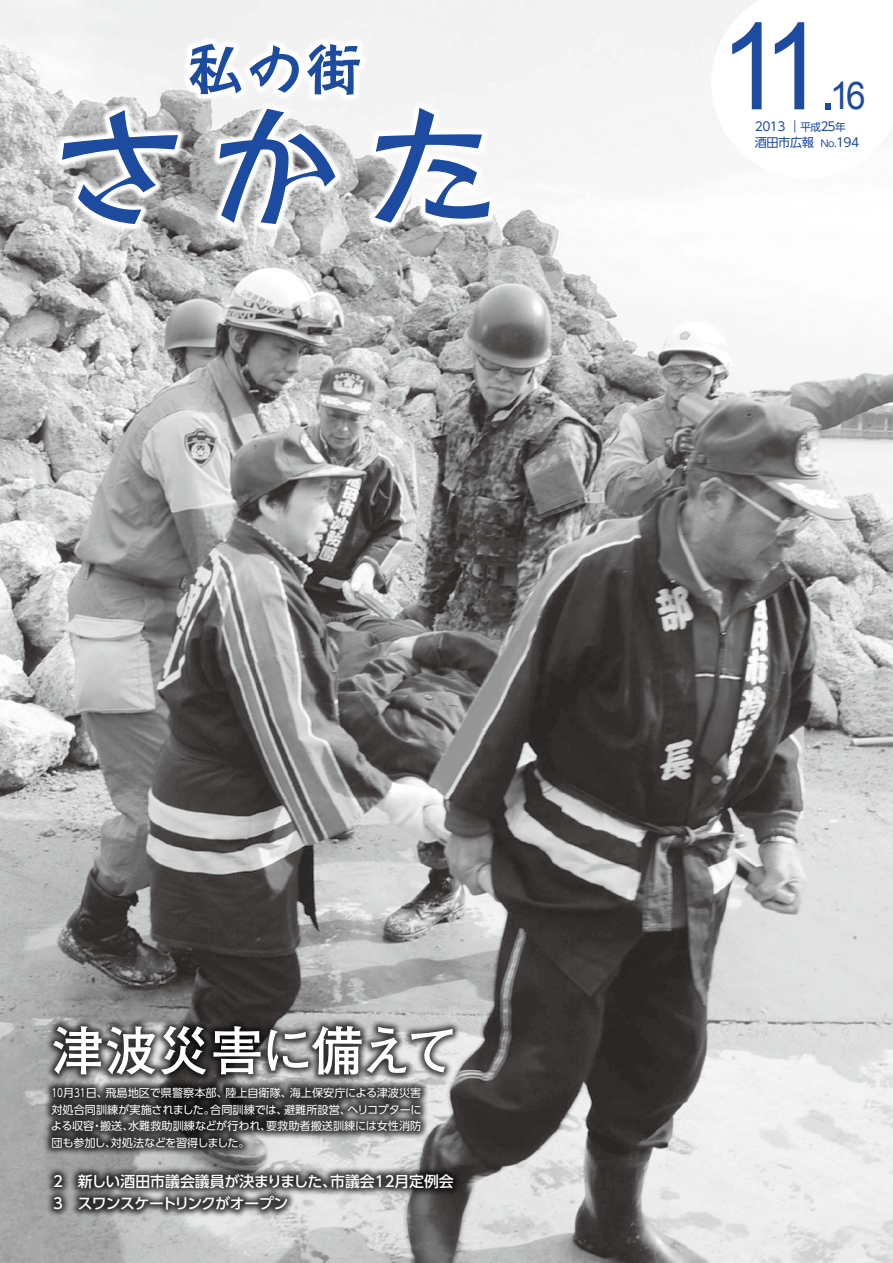
<style>
.page{position:relative;width:893px;height:1263px;background:#fff}
.page>*{position:absolute;margin:0;border:0;box-sizing:border-box;transform-origin:0 0}
.t1{font:121.2px "Arial";color:#1d4b9f;scale:.92 1}
.t2{font:700 53.1px "Futo Go B101 Pro";letter-spacing:-.055em;color:#fff}
.t3{font:500 14.85px/22.4px "UD Shin Go Pro";letter-spacing:-.02em;color:#fff}
.t4{font:500 14.85px "UD Shin Go Pro";color:#fff}
.t5{font:12.15px "UD Shin Go Pro";letter-spacing:-.04em;color:#1d4b9f}
.t6{font:11.1px "UD Shin Go Pro";color:#fff}
.t7{font:11.1px "UD Shin Go Pro";letter-spacing:-.06em;color:#fff}
.t8{font:11.1px "UD Shin Go Pro";color:#fff;scale:.8 1}
.t9{font:11.1px "UD Shin Go Pro";letter-spacing:-.035em;color:#fff}
.t10{font:10.65px "UD Shin Go Pro";color:#1d4b9f}
.t11{font:9.6px "UD Shin Go Pro";color:#1d4b9f}
.s1{font-size:60.6px}
.s2{font-size:38.25px}
.s3{font-size:9.6px}
</style>
<div class="page">
<img style="left:0;top:0;width:893px;height:1263px">
<svg style="left:54px;top:36px;width:444px;height:196px;fill:#f2f2f3"></svg>
<svg style="left:188px;top:43px;width:54px;height:52px"></svg>
<svg style="left:249px;top:44px;width:51px;height:50px"></svg>
<svg style="left:306px;top:43px;width:55px;height:53px"></svg>
<svg style="left:61px;top:109px;width:118px;height:116px"></svg>
<svg style="left:219px;top:108px;width:117px;height:117px"></svg>
<svg style="left:373px;top:107px;width:118px;height:117px"></svg>
<svg style="left:711px;top:0;width:182px;height:179px"></svg>
<div style="left:45px;top:1165px;width:417px;height:53px;background:#000;opacity:.75"></div>
<div style="left:43px;top:1079px;width:386px;height:77px;background:#000;opacity:.75"></div>
<div style="left:45px;top:1017px;width:416px;height:66px;background:#000;opacity:.75"></div>
<h1 class="t1" style="left:720px;top:-13px;width:160px">11<span class="s1">.</span><span class="s2">16</span></h1>
<p class="t10" style="left:835px;top:119px;width:12px">年</p>
<p class="t5" style="left:755px;top:117px;width:48px">2013 ｜</p>
<p class="t5" style="left:818px;top:117px;width:21px">２５</p>
<p class="t10" style="left:800px;top:119px;width:22px">平成</p>
<p class="t5" style="left:755px;top:133px;width:61px">酒田市広報</p>
<p class="t5" style="left:834px;top:133px;width:27px"><span class="s3">.</span>１94</p>
<p class="t11" style="left:820px;top:136px;width:18px">Ｎｏ</p>
<h2 class="t2" style="left:51px;top:1008px;width:409px">津波災害に備えて</h2>
<p class="t6" style="left:225px;top:1084px;width:68px">陸上自衛隊、</p>
<p class="t6" style="left:290px;top:1084px;width:133px">海上保安庁による津波災害</p>
<p class="t6" style="left:105px;top:1084px;width:124px">飛島地区で県警察本部、</p>
<p class="t8" style="left:51px;top:1084px;width:72px">10月31日、</p>
<p class="t6" style="left:51px;top:1101px;width:165px">対処合同訓練が実施されました。</p>
<p class="t9" style="left:347px;top:1101px;width:76px">ヘリコプターに</p>
<p class="t6" style="left:284px;top:1101px;width:68px">避難所設営、</p>
<p class="t6" style="left:210px;top:1101px;width:79px">合同訓練では、</p>
<p class="t6" style="left:128px;top:1117px;width:145px">水難救助訓練などが行われ、</p>
<p class="t6" style="left:266px;top:1117px;width:157px">要救助者搬送訓練には女性消防</p>
<p class="t6" style="left:51px;top:1117px;width:45px">よる収容</p>
<p class="t6" style="left:100px;top:1117px;width:35px">搬送、</p>
<p class="t6" style="left:92px;top:1117px;width:13px">・</p>
<p class="t7" style="left:111px;top:1133px;width:140px">対処法などを習得しました。</p>
<p class="t6" style="left:51px;top:1133px;width:66px">団も参加し、</p>
<h3 class="t3" style="left:53px;top:1169px;width:285px">2　新しい酒田市議会議員が決まりました、<br>3　スワンスケートリンクがオープン</h3>
<h3 class="t4" style="left:330px;top:1169px;width:125px">市議会12月定例会</h3>
</div>
